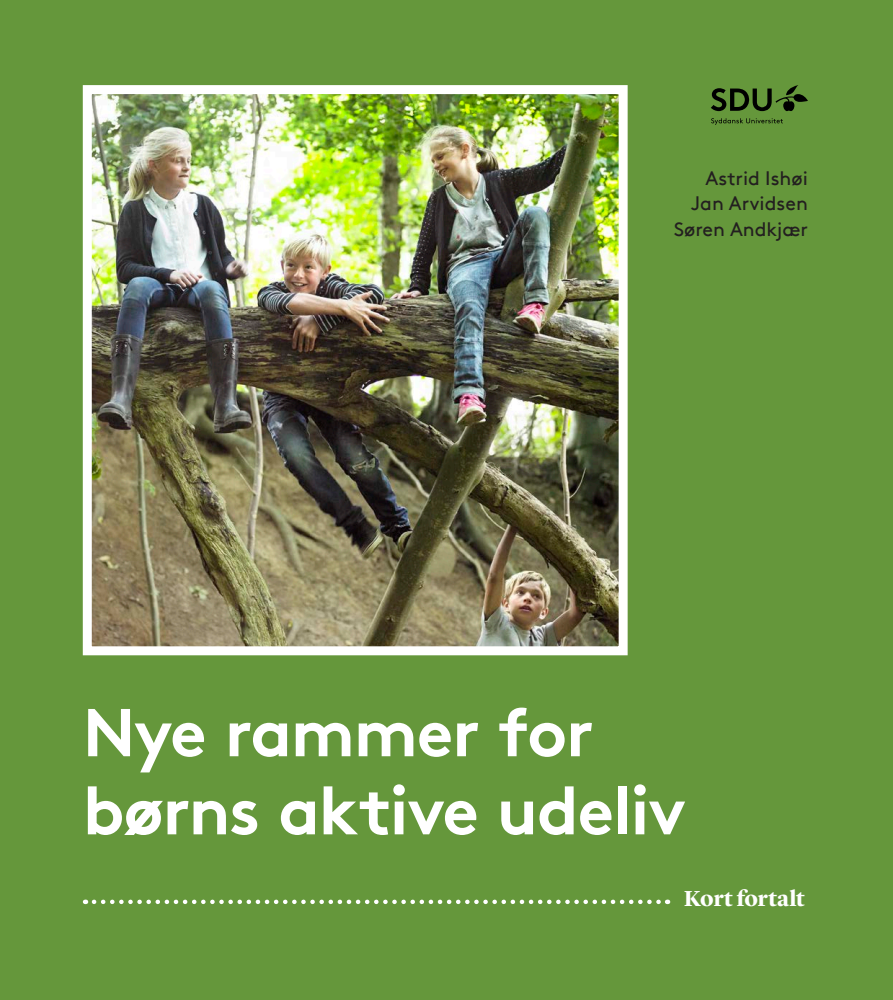
<style>
.page{position:relative;width:893px;height:1000px;background:#fff}
.page>*{position:absolute;margin:0;border:0;box-sizing:border-box;transform-origin:0 0}
._1_Overskrift{font:700 67.5px/78px "Brown Pro TT";letter-spacing:-.015em;color:#fff}
.IHF_niveau_1{font:700 22.5px "Lyon Display";letter-spacing:-.01em;color:#fff}
.overskrifter_basic{font:19.5px/25.5px "Brown Pro TT";color:#231f20;text-align:right}
</style>
<div class="page">
<div style="left:0;top:0;width:893px;height:999px;background:#65973b"></div>
<img style="left:93px;top:95px;width:525px;height:550px">
<div style="left:83px;top:85px;width:545px;height:570px;border:9px solid #fff"></div>
<svg style="left:711px;top:85px;width:97px;height:26px"></svg>
<svg style="left:711px;top:118px;width:72px;height:7px"></svg>
<svg style="left:94px;top:899px;width:574px;height:4px"></svg>
<p class="overskrifter_basic" style="left:674px;top:164px;width:136px">Astrid Ishøi<br>Jan Arvidsen<br>Søren Andkjær</p>
<p class="_1_Overskrift" style="left:83px;top:686px;width:604px">Nye rammer for børns aktive udeliv</p>
<p class="IHF_niveau_1" style="left:684px;top:881px;width:122px">Kort fortalt</p>
</div>
